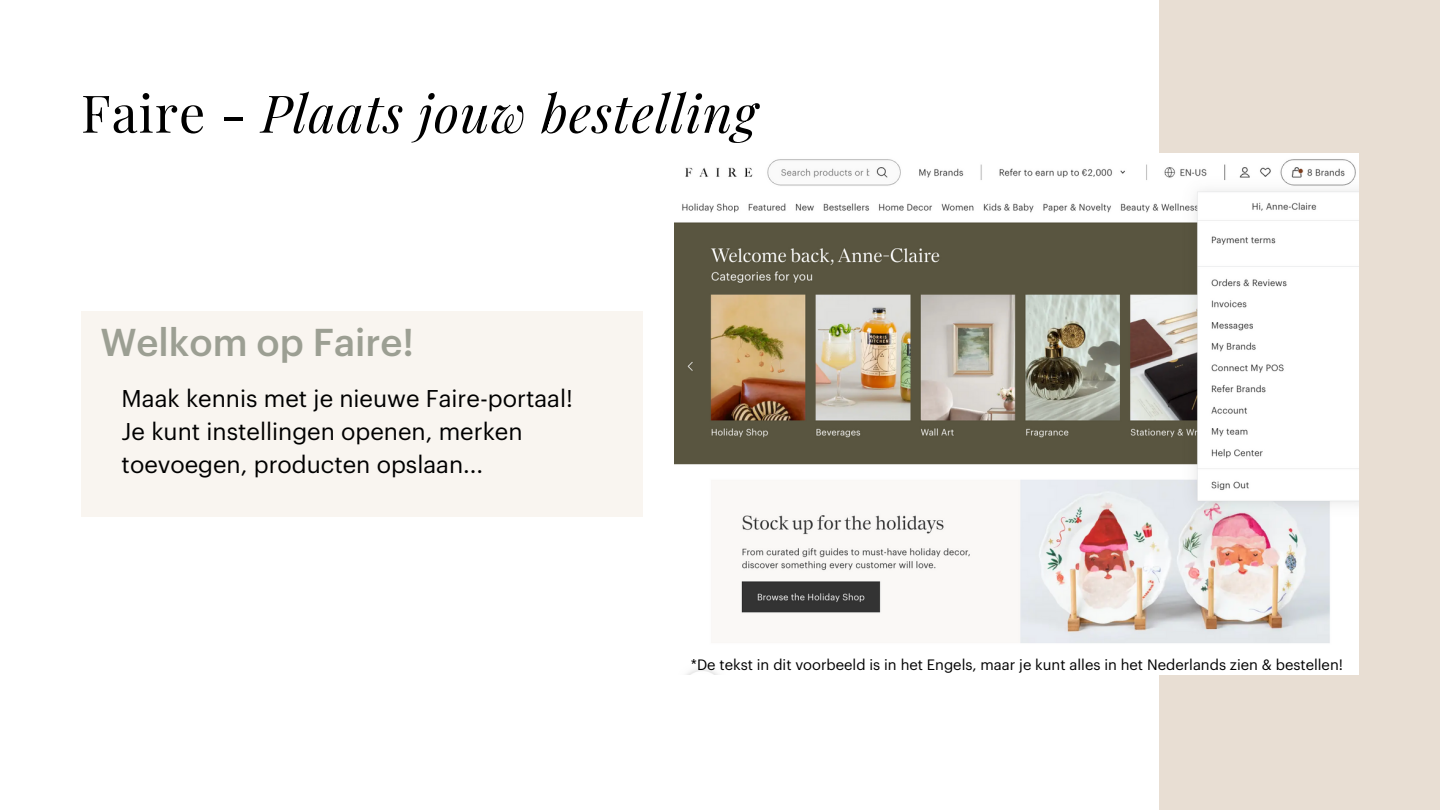
<style>
.page{position:relative;width:1440px;height:810px;background:#fff}
.page>*{position:absolute;margin:0;border:0;box-sizing:border-box;transform-origin:0 0}
.t1{font:italic 52px "Playfair Display";letter-spacing:.02em;color:#000}
.t2{font:500 38px "Graphik";color:#9c9f93}
.t3{font:23.7px/33px "Graphik";color:#000}
.t4{font:14.7px "Graphik";color:#000}
.s1{font-style:normal}
</style>
<div class="page">
<div style="left:1159px;top:0;width:281px;height:810px;background:#e8ded3"></div>
<img style="left:675px;top:153px;width:684px;height:521px">
<div style="left:81px;top:311px;width:562px;height:206px;background:#f9f5f0"></div>
<h1 class="t1" style="left:81px;top:77px;width:678px"><span class="s1">Faire -</span> Plaats jouw bestelling</h1>
<h2 class="t2" style="left:100px;top:325px;width:315px">Welkom op Faire!</h2>
<p class="t3" style="left:122px;top:383px;width:453px">Maak kennis met je nieuwe Faire-portaal!<br>Je kunt instellingen openen, merken toevoegen, producten opslaan...</p>
<p class="t4" style="left:691px;top:658px;width:654px">*De tekst in dit voorbeeld is in het Engels, maar je kunt alles in het Nederlands zien &amp; bestellen!</p>
</div>
